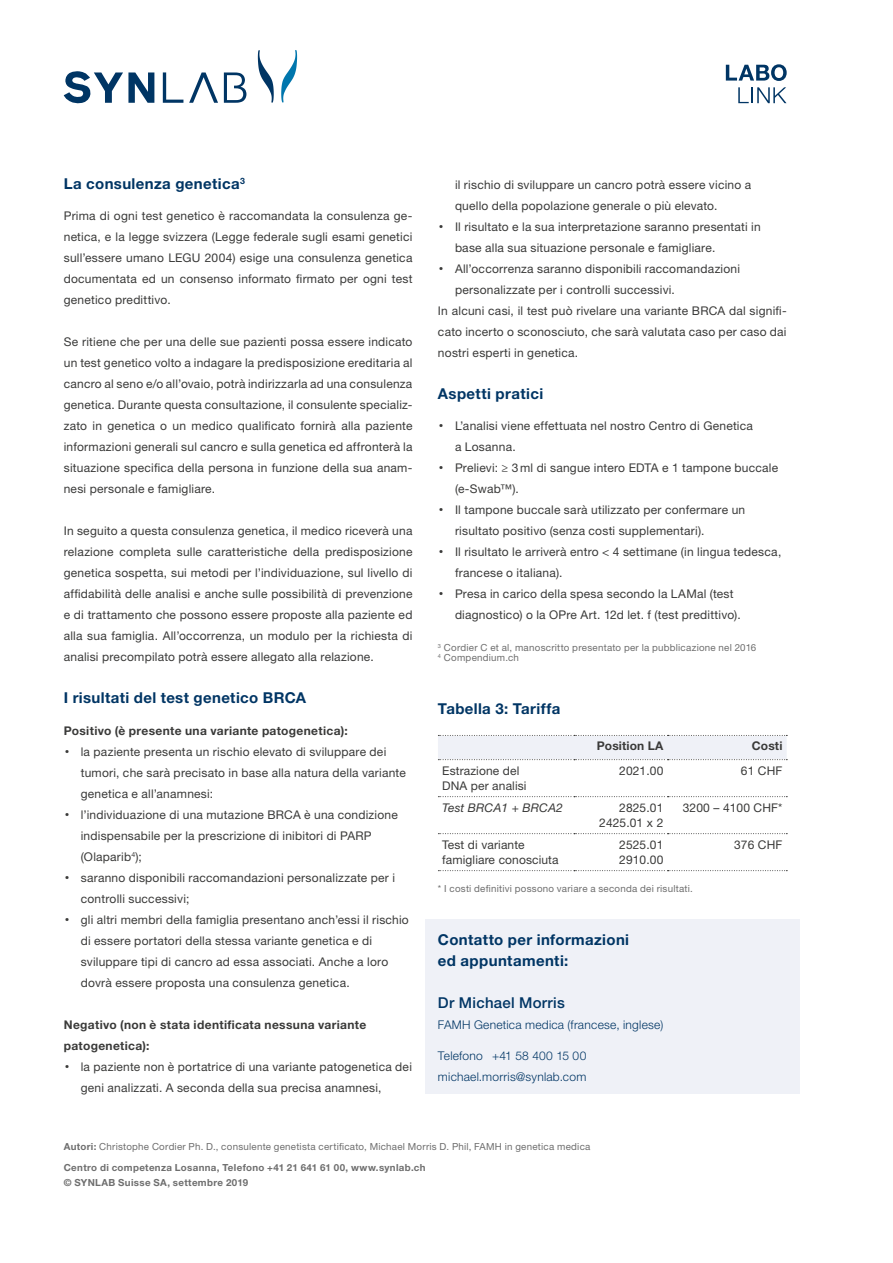
<style>
.page{position:relative;width:893px;height:1263px;background:#fff}
.page>*{position:absolute;margin:0;border:0;box-sizing:border-box;transform-origin:0 0}
.t1{font:700 15px/21px "Helvetica Neue LT Std";letter-spacing:.025em;color:#003564}
.t2{font:500 15px "Helvetica Neue LT Std";letter-spacing:.015em;color:#003564}
.t3{font:12px/21px "Helvetica Neue LT Std";letter-spacing:.02em;color:#3a3a39;text-align:justify}
.t4{font:700 12px "Helvetica Neue LT Std";letter-spacing:.025em;color:#3a3a39}
.t5{font:300 12px/21px "Helvetica Neue LT Std";letter-spacing:.02em;color:#003564}
.t6{font:italic 12px "Helvetica Neue LT Std";letter-spacing:.01em;color:#3a3a39}
.t7{font:9.75px/10.5px "Helvetica Neue LT Std";letter-spacing:.025em;color:#6e6e6e}
.t8{font:700 9.75px "Helvetica Neue LT Std";letter-spacing:.035em;color:#6e6e6e}
.s1{font-size:24px}
.s2{font-weight:700}
</style>
<div class="page">
<svg style="left:258px;top:50px;width:16px;height:53px"></svg>
<svg style="left:281px;top:50px;width:16px;height:53px"></svg>
<svg style="left:163px;top:72px;width:20px;height:31px"></svg>
<svg style="left:224px;top:72px;width:22px;height:31px"></svg>
<svg style="left:64px;top:71px;width:90px;height:32px"></svg>
<svg style="left:189px;top:72px;width:29px;height:31px"></svg>
<svg style="left:726px;top:64px;width:61px;height:17px"></svg>
<svg style="left:738px;top:87px;width:48px;height:16px"></svg>
<svg style="left:438px;top:735px;width:349px;height:25px"></svg>
<svg style="left:438px;top:796px;width:349px;height:1px"></svg>
<svg style="left:438px;top:833px;width:349px;height:1px"></svg>
<svg style="left:438px;top:870px;width:349px;height:1px"></svg>
<div style="left:425px;top:919px;width:374px;height:175px;background:#eff1f7"></div>
<p class="t1" style="left:64px;top:173px;width:183px">La consulenza genetica<sup>3</sup></p>
<p class="t3" style="left:64px;top:205px;width:350px">Prima di ogni test genetico è raccomandata la consulenza ge&shy;netica, e la legge svizzera (Legge federale sugli esami genetici sull’essere umano LEGU 2004) esige una consulenza genetica documentata ed un consenso informato firmato per ogni test genetico predittivo.</p>
<p class="t3" style="left:64px;top:331px;width:350px">Se ritiene che per una delle sue pazienti possa essere indicato un test genetico volto a indagare la predisposizione ereditaria al cancro al seno e/o all’ovaio, potrà indirizzarla ad una consulenza genetica. Durante questa consultazione, il consulente specializ&shy;zato in genetica o un medico qualificato fornirà alla paziente informazioni generali sul cancro e sulla genetica ed affronterà la situazione specifica della persona in funzione della sua anam&shy;nesi personale e famigliare.</p>
<p class="t3" style="left:64px;top:520px;width:350px">In seguito a questa consulenza genetica, il medico riceverà una relazione completa sulle caratteristiche della predisposizione genetica sospetta, sui metodi per l’individuazione, sul livello di affidabilità delle analisi e anche sulle possibilità di prevenzione e di trattamento che possono essere proposte alla paziente ed alla sua famiglia. All’occorrenza, un modulo per la richiesta di analisi precompilato potrà essere allegato alla relazione.</p>
<p class="t1" style="left:64px;top:687px;width:244px">I risultati del test genetico BRCA</p>
<p class="t4" style="left:64px;top:723px;width:286px">Positivo (è presente una variante patogenetica):</p>
<p class="t3" style="left:64px;top:741px;width:324px"><span class="s1">·</span> la paziente presenta un rischio elevato di sviluppare dei</p>
<p class="t3" style="left:81px;top:762px;width:326px">tumori, che sarà precisato in base alla natura della variante</p>
<p class="t3" style="left:81px;top:783px;width:134px">genetica e all’anamnesi:</p>
<p class="t3" style="left:64px;top:804px;width:336px"><span class="s1">·</span> l’individuazione di una mutazione BRCA è una condizione</p>
<p class="t3" style="left:81px;top:825px;width:292px">indispensabile per la prescrizione di inibitori di PARP</p>
<p class="t3" style="left:81px;top:846px;width:62px">(Olaparib<sup>4</sup>);</p>
<p class="t3" style="left:64px;top:867px;width:333px"><span class="s1">·</span> saranno disponibili raccomandazioni personalizzate per i</p>
<p class="t3" style="left:81px;top:888px;width:110px">controlli successivi;</p>
<p class="t3" style="left:64px;top:909px;width:347px"><span class="s1">·</span> gli altri membri della famiglia presentano anch’essi il rischio</p>
<p class="t3" style="left:81px;top:930px;width:293px">di essere portatori della stessa variante genetica e di</p>
<p class="t3" style="left:81px;top:951px;width:309px">sviluppare tipi di cancro ad essa associati. Anche a loro</p>
<p class="t3" style="left:81px;top:972px;width:270px">dovrà essere proposta una consulenza genetica.</p>
<p class="t4" style="left:64px;top:1017px;width:304px">Negativo (non è stata identificata nessuna variante</p>
<p class="t4" style="left:64px;top:1038px;width:87px">patogenetica):</p>
<p class="t3" style="left:64px;top:1056px;width:350px"><span class="s1">·</span> la paziente non è portatrice di una variante patogenetica dei</p>
<p class="t3" style="left:81px;top:1077px;width:302px">geni analizzati. A seconda della sua precisa anamnesi,</p>
<p class="t3" style="left:455px;top:174px;width:298px">il rischio di sviluppare un cancro potrà essere vicino a</p>
<p class="t3" style="left:455px;top:195px;width:264px">quello della popolazione generale o più elevato.</p>
<p class="t3" style="left:438px;top:216px;width:324px"><span class="s1">·</span> Il risultato e la sua interpretazione saranno presentati in</p>
<p class="t3" style="left:455px;top:237px;width:262px">base alla sua situazione personale e famigliare.</p>
<p class="t3" style="left:438px;top:258px;width:304px"><span class="s1">·</span> All’occorrenza saranno disponibili raccomandazioni</p>
<p class="t3" style="left:455px;top:279px;width:221px">personalizzate per i controlli successivi.</p>
<p class="t3" style="left:438px;top:300px;width:350px">In alcuni casi, il test può rivelare una variante BRCA dal signifi-</p>
<p class="t3" style="left:438px;top:321px;width:350px">cato incerto o sconosciuto, che sarà valutata caso per caso dai</p>
<p class="t3" style="left:438px;top:342px;width:142px">nostri esperti in genetica.</p>
<p class="t1" style="left:438px;top:383px;width:107px">Aspetti pratici</p>
<p class="t3" style="left:438px;top:415px;width:316px"><span class="s1">·</span> L’analisi viene effettuata nel nostro Centro di Genetica</p>
<p class="t3" style="left:455px;top:436px;width:62px">a Losanna.</p>
<p class="t3" style="left:438px;top:457px;width:342px"><span class="s1">·</span> Prelievi: ≥ 3ml di sangue intero EDTA e 1 tampone buccale</p>
<p class="t3" style="left:455px;top:478px;width:65px">(e-Swab™).</p>
<p class="t3" style="left:438px;top:499px;width:309px"><span class="s1">·</span> Il tampone buccale sarà utilizzato per confermare un</p>
<p class="t3" style="left:455px;top:520px;width:251px">risultato positivo (senza costi supplementari).</p>
<p class="t3" style="left:438px;top:541px;width:345px"><span class="s1">·</span> Il risultato le arriverà entro &lt; 4 settimane (in lingua tedesca,</p>
<p class="t3" style="left:455px;top:562px;width:109px">francese o italiana).</p>
<p class="t3" style="left:438px;top:583px;width:297px"><span class="s1">·</span> Presa in carico della spesa secondo la LAMal (test</p>
<p class="t3" style="left:455px;top:604px;width:287px">diagnostico) o la OPre Art. 12d let. f (test predittivo).</p>
<p class="t7" style="left:438px;top:642px;width:320px"><sup>3</sup> Cordier C et al, manoscritto presentato per la pubblicazione nel 2016<br><sup>4</sup> Compendium.ch</p>
<p class="t1" style="left:438px;top:698px;width:124px">Tabella 3: Tariffa</p>
<p class="t4" style="left:597px;top:739px;width:68px">Position LA</p>
<p class="t4" style="left:752px;top:739px;width:32px">Costi</p>
<p class="t3" style="left:442px;top:763px;width:86px;line-height:15px">Estrazione del<br>DNA per analisi</p>
<p class="t3" style="left:619px;top:760px;width:46px">2021.00</p>
<p class="t3" style="left:741px;top:760px;width:43px">61 CHF</p>
<p class="t6" style="left:442px;top:800px;width:122px">Test BRCA1 + BRCA2</p>
<p class="t3" style="left:599px;top:800px;width:66px;line-height:15px;text-align:right">2825.01<br>2425.01 x 2</p>
<p class="t3" style="left:683px;top:797px;width:101px">3200 – 4100 CHF*</p>
<p class="t3" style="left:442px;top:837px;width:118px;line-height:15px">Test di variante famigliare conosciuta</p>
<p class="t3" style="left:619px;top:837px;width:46px;line-height:15px">2525.01<br>2910.00</p>
<p class="t3" style="left:734px;top:834px;width:50px">376 CHF</p>
<p class="t7" style="left:438px;top:883px;width:256px">* I costi definitivi possono variare a seconda dei risultati.</p>
<p class="t1" style="left:438px;top:929px;width:193px">Contatto per informazioni ed appuntamenti:</p>
<p class="t2" style="left:438px;top:994px;width:128px">Dr Michael Morris</p>
<p class="t5" style="left:438px;top:1014px;width:227px">FAMH Genetica medica (francese, inglese)</p>
<p class="t5" style="left:438px;top:1045px;width:150px">Telefono +41 58 400 15 00 michael.morris@synlab.com</p>
<p class="t7" style="left:64px;top:1136px;width:528px;line-height:21.5px"><span class="s2">Autori:</span> Christophe Cordier Ph. D., consulente genetista certificato, Michael Morris D. Phil, FAMH in genetica medica<br><span class="s2">Centro di competenza Losanna, Telefono +41 21 641 61 00, www.synlab.ch</span></p>
<p class="t8" style="left:64px;top:1177px;width:186px">© SYNLAB Suisse SA, settembre 2019</p>
</div>
